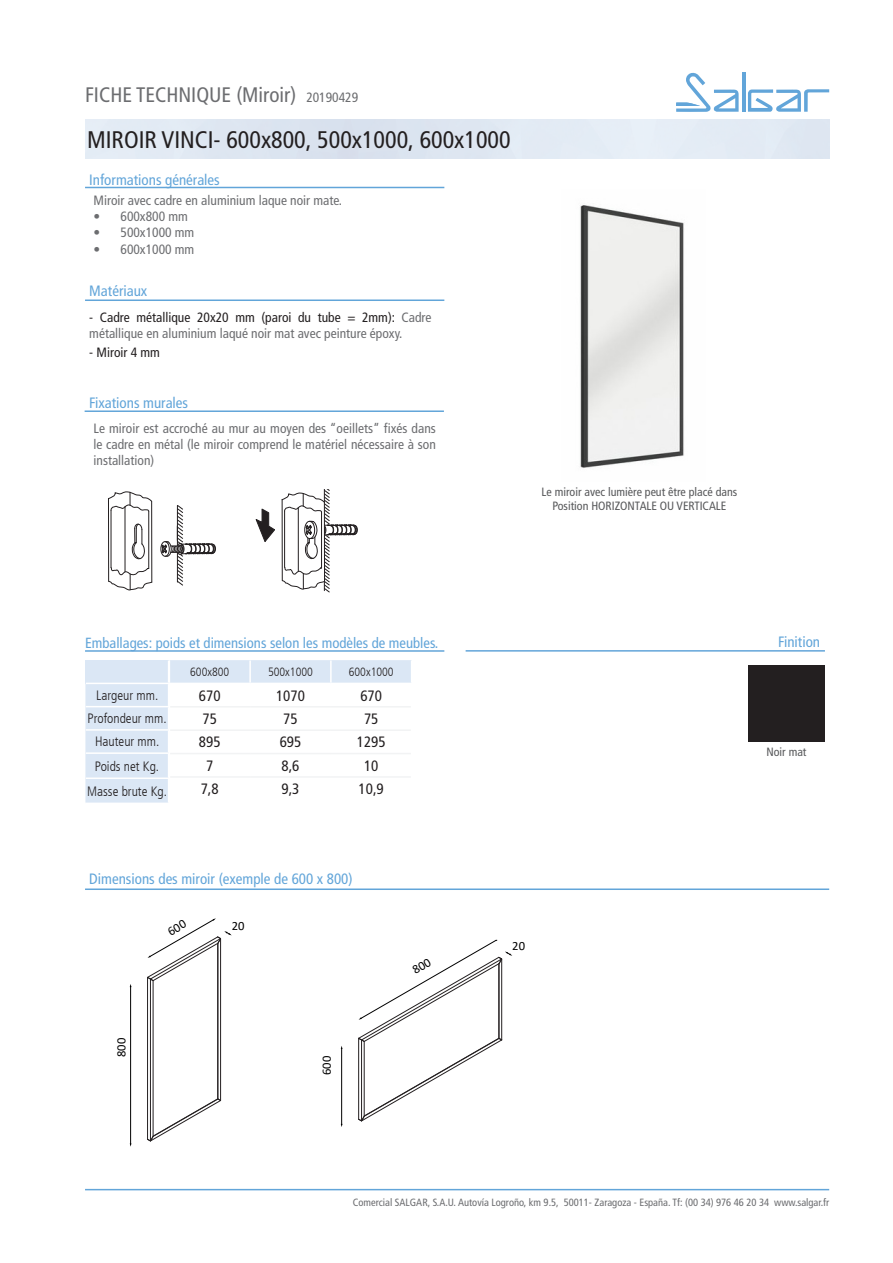
<style>
.page{position:relative;width:893px;height:1263px;background:#fff}
.page>*{position:absolute;margin:0;border:0;box-sizing:border-box;transform-origin:0 0}
.t1{font:condensed 24px "Frutiger LT";color:#231f20}
.t2{font:condensed 21px "Frutiger LT";color:#6c6d70}
.t3{font:condensed 15px "Frutiger LT";color:#62a5d9}
.t4{font:condensed 15px "Frutiger LT";color:#231f20}
.t5{font:condensed 14.7px "Frutiger LT";color:#62a5d9}
.t6{font:condensed 13.5px/16.2px "Frutiger LT";color:#6c6d70;text-align:justify}
.t7{font:300 condensed 13.5px "Frutiger LT";color:#231f20}
.t8{font:condensed 13.5px "Frutiger LT";color:#231f20}
.t9{font:12.6px "Calibri";color:#000}
.t10{font:condensed 12px "Frutiger LT";color:#57585a}
.t11{font:300 condensed 12px "Frutiger LT";color:#231f20}
.t12{font:condensed 10.5px "Frutiger LT";color:#6c6d70}
.s1{font-size:13.5px}
.s2{color:#231f20}
</style>
<div class="page">
<hr style="left:742px;top:72px;width:3px;height:40px;background:#62a5d9">
<svg style="left:676px;top:72px;width:63px;height:40px"></svg>
<svg style="left:748px;top:89px;width:81px;height:23px"></svg>
<hr style="left:85px;top:1189px;width:744px;height:1px;background:#62a5d9">
<div style="left:748px;top:665px;width:77px;height:77px;background:#231f20"></div>
<img style="left:580px;top:205px;width:104px;height:263px">
<hr style="left:85px;top:410px;width:359px;height:2px;background:#62a5d9">
<hr style="left:85px;top:888px;width:744px;height:2px;background:#62a5d9">
<hr style="left:466px;top:650px;width:359px;height:2px;background:#62a5d9">
<hr style="left:85px;top:299px;width:359px;height:2px;background:#62a5d9">
<hr style="left:85px;top:187px;width:359px;height:1px;background:#62a5d9">
<svg style="left:85px;top:489px;width:427px;height:658px"></svg>
<p class="t2" style="left:85px;top:82px;width:275px">FICHE TECHNIQUE (Miroir) <span class="s1">20190429</span></p>
<p class="t1" style="left:87px;top:125px;width:425px">MIROIR VINCI- 600x800, 500x1000, 600x1000</p>
<p class="t3" style="left:89px;top:171px;width:132px">Informations générales</p>
<p class="t6" style="left:94px;top:192px;width:250px">Miroir avec cadre en aluminium laque noir mate.</p>
<p class="t6" style="left:94px;top:209px;width:96px">• 600x800 mm</p>
<p class="t6" style="left:94px;top:225px;width:102px">• 500x1000 mm</p>
<p class="t6" style="left:94px;top:241px;width:102px">• 600x1000 mm</p>
<p class="t3" style="left:89px;top:282px;width:60px">Matériaux</p>
<p class="t6" style="left:89px;top:309px;width:344px"><span class="s2">- Cadre métallique 20x20 mm (paroi du tube = 2mm):</span> Cadre métallique en aluminium laqué noir mat avec peinture époxy.</p>
<p class="t8" style="left:89px;top:344px;width:72px">- Miroir 4 mm</p>
<p class="t3" style="left:89px;top:394px;width:100px">Fixations murales</p>
<p class="t6" style="left:94px;top:420px;width:344px">Le miroir est accroché au mur au moyen des “oeillets” fixés dans le cadre en métal (le miroir comprend le matériel nécessaire à son installation)</p>
<p class="t5" style="left:85px;top:634px;width:355px">Emballages: poids et dimensions selon les modèles de meubles.</p>
<p class="t7" style="left:96px;top:687px;width:64px">Largeur mm.</p>
<p class="t7" style="left:87px;top:711px;width:81px">Profondeur mm.</p>
<p class="t7" style="left:95px;top:734px;width:66px">Hauteur mm.</p>
<p class="t7" style="left:95px;top:758px;width:66px">Poids net Kg.</p>
<p class="t7" style="left:87px;top:783px;width:81px">Masse brute Kg.</p>
<p class="t11" style="left:190px;top:665px;width:41px">600x800</p>
<p class="t11" style="left:268px;top:665px;width:46px">500x1000</p>
<p class="t11" style="left:349px;top:665px;width:46px">600x1000</p>
<p class="t4" style="left:199px;top:687px;width:23px">670</p>
<p class="t4" style="left:276px;top:687px;width:30px">1070</p>
<p class="t4" style="left:360px;top:687px;width:23px">670</p>
<p class="t4" style="left:203px;top:710px;width:16px">75</p>
<p class="t4" style="left:283px;top:710px;width:16px">75</p>
<p class="t4" style="left:364px;top:710px;width:16px">75</p>
<p class="t4" style="left:199px;top:733px;width:23px">895</p>
<p class="t4" style="left:280px;top:733px;width:23px">695</p>
<p class="t4" style="left:357px;top:733px;width:30px">1295</p>
<p class="t4" style="left:206px;top:757px;width:9px">7</p>
<p class="t4" style="left:281px;top:757px;width:19px">8,6</p>
<p class="t4" style="left:364px;top:757px;width:16px">10</p>
<p class="t4" style="left:201px;top:780px;width:19px">7,8</p>
<p class="t4" style="left:281px;top:780px;width:19px">9,3</p>
<p class="t4" style="left:359px;top:780px;width:27px">10,9</p>
<p class="t3" style="left:89px;top:870px;width:265px">Dimensions des miroir (exemple de 600 x 800)</p>
<p class="t9" style="left:112px;top:1057px;width:21px;rotate:-90deg">800</p>
<p class="t9" style="left:232px;top:917px;width:14px">20</p>
<p class="t9" style="left:318px;top:1075px;width:21px;rotate:-90deg">600</p>
<p class="t10" style="left:542px;top:484px;width:197px">Le miroir avec lumière peut être placé dans</p>
<p class="t10" style="left:552px;top:499px;width:175px">Position HORIZONTALE OU VERTICALE</p>
<p class="t3" style="left:778px;top:633px;width:43px">Finition</p>
<p class="t10" style="left:766px;top:745px;width:41px">Noir mat</p>
<p class="t9" style="left:512px;top:937px;width:14px">20</p>
<p class="t12" style="left:353px;top:1196px;width:478px">Comercial SALGAR, S.A.U. Autovía Logroño, km 9.5, 50011- Zaragoza - España. Tf: (00 34) 976 46 20 34 www.salgar.fr</p>
</div>
